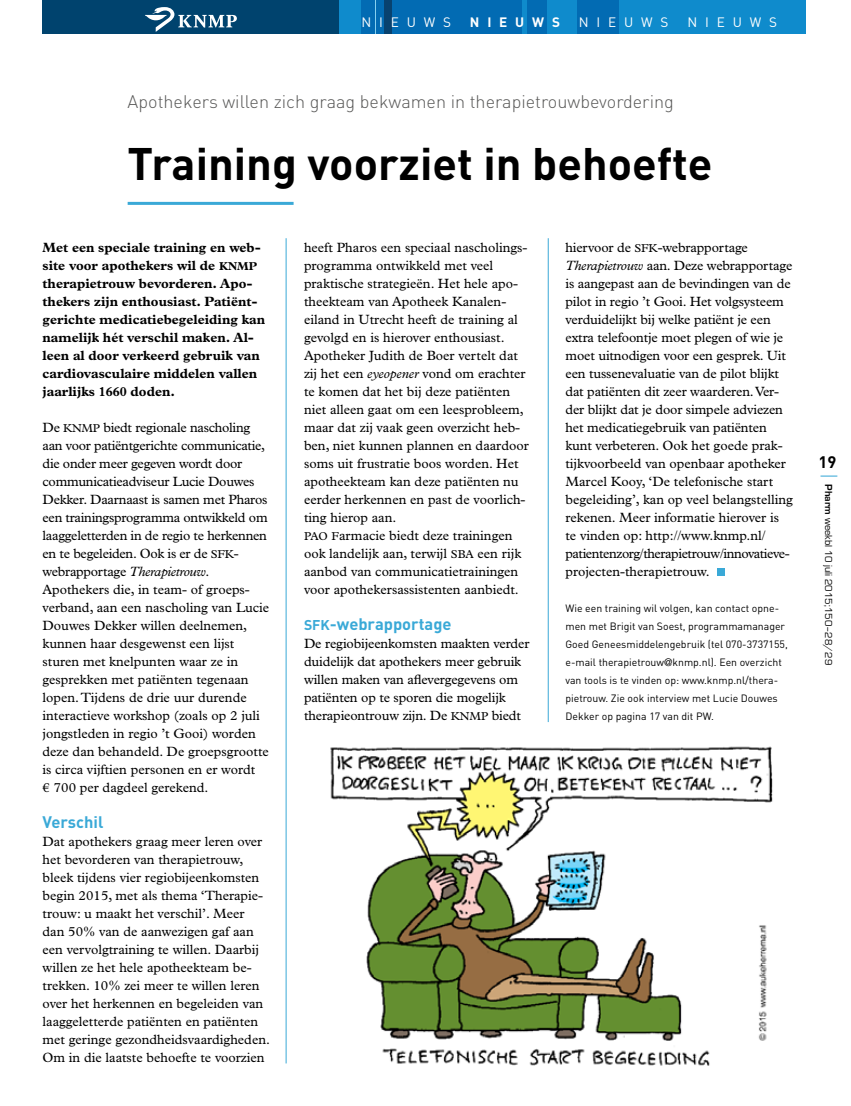
<style>
.page{position:relative;width:851px;height:1106px;background:#fff}
.page>*{position:absolute;margin:0;border:0;box-sizing:border-box;transform-origin:0 0}
.t1{font:700 45px "DIN";color:#000}
.t2{font:300 18px "DIN";color:#575756}
.t3{font:700 16.5px "DIN";color:#3aa9d7}
.t4{font:700 16.5px "DIN";color:#000}
.t5{font:13.5px/18px "Plantin Std";color:#000}
.t6{font:700 13.5px/18px "Plantin Std";color:#000}
.t7{font:13.5px "DIN";letter-spacing:.58em;color:#fff}
.t8{font:700 13.5px "DIN";letter-spacing:.58em;color:#fff}
.t9{font:10.5px/18px "DIN";color:#000}
.t10{font:10.5px "Eurostile";color:#000}
.s1{font-family:"Plantin Std Bold SC850";font-weight:400;font-size:11.55px}
.s2{font-family:"Plantin Std SC850";font-size:11.55px}
.s3{font-style:italic}
.s4{font-family:"DIN Bold SC850";font-weight:400;font-size:14.1px}
.s5{font-family:"DIN Bold SC850";font-weight:400}
.s6{font-family:"Plantin Std SC850"}
.s7{font-family:"Helvetica Neue"}
.s8{font-family:"DIN";font-weight:300;font-size:19.5px;color:#3aa9d7}
.s9{font-weight:700}
</style>
<div class="page">
<div style="left:617px;top:0;width:188px;height:34px;background:#0f8bcc"></div>
<div style="left:360px;top:0;width:259px;height:34px;background:#026bb3"></div>
<div style="left:339px;top:0;width:22px;height:34px;background:#0f8bcc"></div>
<div style="left:384px;top:0;width:7px;height:34px;background:#08426f"></div>
<div style="left:547px;top:0;width:30px;height:34px;background:#0f8bcc"></div>
<hr style="left:522px;top:0;width:4px;height:34px;background:#0f8bcc">
<hr style="left:375px;top:0;width:1px;height:34px;background:#86d0ef">
<div style="left:43px;top:0;width:296px;height:34px;background:#00436e"></div>
<svg style="left:145px;top:7px;width:92px;height:25px"></svg>
<hr style="left:128px;top:202px;width:165px;height:3px;background:#3aa9d7">
<div style="left:716px;top:568px;width:8px;height:8px;background:#3aa9d7"></div>
<img style="left:330px;top:746px;width:443px;height:320px">
<hr style="left:286px;top:238px;width:1px;height:825px;background:#3aa9d7">
<hr style="left:548px;top:238px;width:1px;height:484px;background:#3aa9d7">
<p class="t7" style="left:361px;top:14px;width:91px">NIEUWS</p>
<p class="t8" style="left:470px;top:13px;width:92px">NIEUWS</p>
<p class="t7" style="left:578px;top:14px;width:91px">NIEUWS</p>
<p class="t7" style="left:687px;top:14px;width:91px">NIEUWS</p>
<h2 class="t2" style="left:128px;top:90px;width:547px">Apothekers willen zich graag bekwamen in therapietrouwbevordering</h2>
<h1 class="t1" style="left:128px;top:134px;width:586px">Training voorziet in behoefte</h1>
<p class="t6" style="left:43px;top:238px;width:224px">Met een speciale training en web&shy;site voor apothekers wil de <span class="s1">knmp </span>therapietrouw bevorderen. Apo&shy;thekers zijn enthousiast. Patiënt&shy;gerichte medicatiebegeleiding kan namelijk hét verschil maken. Al&shy;leen al door verkeerd gebruik van cardiovasculaire middelen vallen jaarlijks 1660 doden.</p>
<p class="t5" style="left:43px;top:419px;width:228px">De <span class="s2">KNMP</span> biedt regionale nascholing aan voor patiëntgerichte communicatie, die onder meer gegeven wordt door communicatieadviseur Lucie Douwes Dekker. Daarnaast is samen met Pharos een trainingsprogramma ontwikkeld om laaggeletterden in de regio te herkennen en te begeleiden. Ook is er de <span class="s2">SFK&shy;</span>webrapportage <span class="s3">Therapietrouw</span>.<br>Apothekers die, in team- of groeps&shy;verband, aan een nascholing van Lucie Douwes Dekker willen deelnemen, kunnen haar desgewenst een lijst sturen met knelpunten waar ze in gesprekken met patiënten tegenaan lopen. Tijdens de drie uur durende interactieve workshop (zoals op 2 juli jongstleden in regio ’t Gooi) worden deze dan behandeld. De groepsgrootte is circa vijftien personen en er wordt<br>€ 700 per dagdeel gerekend.</p>
<p class="t3" style="left:43px;top:811px;width:62px">Verschil</p>
<p class="t5" style="left:43px;top:833px;width:229px">Dat apothekers graag meer leren over het bevorderen van therapietrouw, bleek tijdens vier regiobijeenkomsten begin 2015, met als thema ‘Therapie&shy;trouw: u maakt het verschil’. Meer<br>dan 50% van de aanwezigen gaf aan een vervolgtraining te willen. Daarbij willen ze het hele apotheekteam be&shy;trekken. 10% zei meer te willen leren over het herkennen en begeleiden van laaggeletterde patiënten en patiënten met geringe gezondheidsvaardigheden.<br>Om in die laatste behoefte te voorzien</p>
<p class="t5" style="left:304px;top:239px;width:226px">heeft Pharos een speciaal nascholings&shy;programma ontwikkeld met veel praktische strategieën. Het hele apo&shy;theekteam van Apotheek Kanalen&shy;eiland in Utrecht heeft de training al gevolgd en is hierover enthousiast.<br>Apotheker Judith de Boer vertelt dat zij het een <span class="s3">eyeopener</span> vond om erachter te komen dat het bij deze patiënten niet alleen gaat om een leesprobleem, maar dat zij vaak geen overzicht heb&shy;ben, niet kunnen plannen en daardoor soms uit frustratie boos worden. Het apotheekteam kan deze patiënten nu eerder herkennen en past de voorlich&shy;ting hierop aan.<br><span class="s2">PAO F</span>armacie biedt deze trainingen ook landelijk aan, terwijl <span class="s2">SBA</span> een rijk aanbod van communicatietrainingen voor apothekersassistenten aanbiedt.</p>
<p class="t3" style="left:304px;top:613px;width:149px"><span class="s4">sfk</span><span class="s5">-</span>webrapportage</p>
<p class="t5" style="left:304px;top:635px;width:227px">De regiobijeenkomsten maakten verder duidelijk dat apothekers meer gebruik willen maken van aflevergegevens om patiënten op te sporen die mogelijk therapieontrouw zijn. De <span class="s2">KNMP</span> biedt</p>
<p class="t5" style="left:565px;top:239px;width:229px">hiervoor de <span class="s2">SFK</span><span class="s6">-</span>webrapportage <span class="s3">Therapietrouw</span> aan. Deze webrapportage is aangepast aan de bevindingen van de pilot in regio ’t Gooi. Het volgsysteem verduidelijkt bij welke patiënt je een extra telefoontje moet plegen of wie je moet uitnodigen voor een gesprek. Uit een tussenevaluatie van de pilot blijkt dat patiënten dit zeer waarderen. Ver&shy;der blijkt dat je door simpele adviezen het medicatiegebruik van patiënten kunt verbeteren. Ook het goede prak&shy;tijkvoorbeeld van openbaar apotheker Marcel Kooy, ‘De telefonische start begeleiding’, kan op veel belangstelling rekenen. Meer informatie hierover is te vinden op: http://www.knmp.nl/ patientenzorg/therapietrouw/innovatieve&shy;projecten-therapietrouw.</p>
<p class="t9" style="left:565px;top:599px;width:224px">Wie een training wil volgen, kan contact opne&shy;men met Brigit van Soest, programmamanager Goed Geneesmiddelengebruik (tel 070-3737155, e-mail therapietrouw<span class="s7">@</span>knmp.nl). Een overzicht van tools is te vinden op: www.knmp.nl/thera&shy;pietrouw. Zie ook interview met Lucie Douwes Dekker op pagina 17 van dit PW.</p>
<p class="t4" style="left:818px;top:451px;width:19px">19</p>
<p class="t10" style="left:834px;top:473px;width:193px;rotate:90deg"><span class="s8">|</span> <span class="s9">Pharm</span> weekbl 10 juli 2015;150–28/29</p>
</div>
